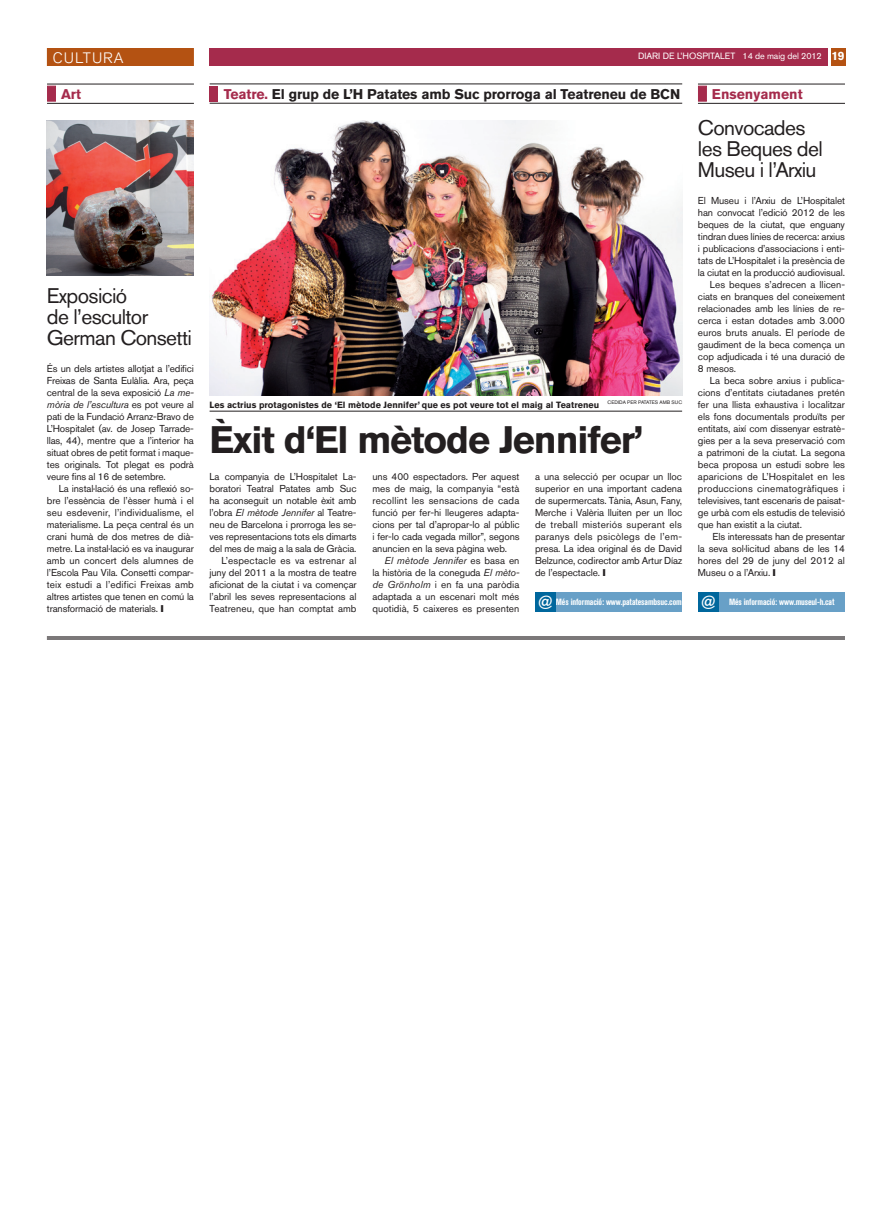
<style>
.page{position:relative;width:893px;height:1220px;background:#fff}
.page>*{position:absolute;margin:0;border:0;box-sizing:border-box;transform-origin:0 0}
.t1{font:700 38px "Akzidenz Grotesk BQ";letter-spacing:-.03em;color:#231f20}
.t2{font:21px/21px "Akzidenz Grotesk BQ";letter-spacing:-.03em;color:#231f20}
.t3{font:300 15px "Akzidenz Grotesk BQ";letter-spacing:.06em;color:#fff}
.t4{font:700 14px "Akzidenz Grotesk BQ";letter-spacing:-.01em;color:#231f20}
.t5{font:700 14px "Akzidenz Grotesk BQ";color:#a52b4c}
.t6{font:10px/12px "Akzidenz Grotesk BQ";letter-spacing:-.01em;color:#231f20;text-align:justify}
.t7{font:10px "Akzidenz Grotesk BQ";letter-spacing:.015em;color:#231f20}
.t8{font:10px "Akzidenz Grotesk BQ";letter-spacing:.02em;color:#231f20}
.t9{font:700 9px "Akzidenz Grotesk BQ";color:#231f20}
.t10{font:700 condensed 9px "Akzidenz Grotesk BQ";letter-spacing:-.01em;color:#fff}
.t11{font:9px "Akzidenz Grotesk BQ";color:#fff}
.t12{font:5px "Akzidenz Grotesk BQ";color:#231f20}
.s1{font-style:inherit}
.s2{font-weight:700;font-size:12px}
.s3{color:#a52b4c}
.s4{font-style:italic}
.s5{font-weight:500;font-stretch:expanded;font-size:16px}
</style>
<div class="page">
<div style="left:47px;top:48px;width:147px;height:18px;background:#b45212"></div>
<div style="left:210px;top:48px;width:618px;height:18px;background:#a52b4c"></div>
<div style="left:831px;top:48px;width:14px;height:18px;background:#b45212"></div>
<hr style="left:47px;top:636px;width:798px;height:4px;background:#7b7879">
<hr style="left:210px;top:411px;width:472px;height:1px;background:#231f20">
<img style="left:210px;top:120px;width:472px;height:276px">
<div style="left:555px;top:592px;width:127px;height:20px;background:#68a0c7"></div>
<div style="left:535px;top:592px;width:20px;height:20px;background:#00679d"></div>
<hr style="left:210px;top:84px;width:472px;height:1px;background:#231f20">
<hr style="left:210px;top:103px;width:472px;height:1px;background:#231f20">
<div style="left:210px;top:86px;width:8px;height:16px;background:#a52b4c"></div>
<hr style="left:47px;top:84px;width:147px;height:1px;background:#231f20">
<hr style="left:47px;top:103px;width:147px;height:1px;background:#231f20">
<div style="left:47px;top:86px;width:9px;height:16px;background:#a52b4c;border:1px solid #a52b4c"></div>
<hr style="left:698px;top:84px;width:147px;height:1px;background:#231f20">
<hr style="left:698px;top:103px;width:147px;height:1px;background:#231f20">
<div style="left:698px;top:86px;width:9px;height:16px;background:#a52b4c;border:1px solid #a52b4c"></div>
<div style="left:718px;top:592px;width:127px;height:20px;background:#68a0c7"></div>
<div style="left:698px;top:592px;width:20px;height:20px;background:#00679d"></div>
<img style="left:47px;top:120px;width:147px;height:156px">
<h3 class="t3" style="left:53px;top:49px;width:72px">CULTURA</h3>
<p class="t11" style="left:638px;top:51px;width:208px">DIARI DE L’HOSPITALET <span class="s1">14 de maig del 2012</span> <span class="s2">19</span></p>
<h3 class="t5" style="left:61px;top:86px;width:22px">Art</h3>
<h3 class="t4" style="left:224px;top:86px;width:458px"><span class="s3">Teatre.</span> El grup de L’H Patates amb Suc prorroga al Teatreneu de BCN</h3>
<h2 class="t2" style="left:47px;top:285px;width:147px">Exposició<br>de l’escultor<br>German Consetti</h2>
<p class="t6" style="left:47px;top:362px;width:149px">És un dels artistes allotjat a l’edifici Freixas de Santa Eulàlia. Ara, peça central de la seva exposició <span class="s4">La me&shy;mòria de l’escultura</span> es pot veure al pati de la Fundació Arranz-Bravo de L’Hospitalet (av. de Josep Tarrade&shy;llas, 44), mentre que a l’interior ha situat obres de petit format i maque&shy;tes originals. Tot plegat es podrà veure fins al 16 de setembre.</p>
<p class="t6" style="left:47px;top:482px;width:149px;text-indent:12px">La instal·lació és una reflexió so&shy;bre l’essència de l’èsser humà i el seu esdevenir, l’individualisme, el materialisme. La peça central és un crani humà de dos metres de dià&shy;metre. La instal·lació es va inaugurar amb un concert dels alumnes de l’Escola Pau Vila. Consetti compar&shy;teix estudi a l’edifici Freixas amb altres artistes que tenen en comú la transformació de materials.</p>
<p class="t9" style="left:210px;top:400px;width:391px">Les actrius protagonistes de ‘El mètode Jennifer’ que es pot veure tot el maig al Teatreneu</p>
<p class="t12" style="left:608px;top:399px;width:76px">CEDIDA PER PATATES AMB SUC</p>
<h1 class="t1" style="left:210px;top:418px;width:435px">Èxit d‘El mètode Jennifer’</h1>
<p class="t6" style="left:210px;top:470px;width:149px;text-align:right">La companyia de L’Hospitalet La&shy;boratori Teatral Patates amb Suc ha aconseguit un notable èxit amb l’obra <span class="s4">El mètode Jennifer</span> al Teatre&shy;neu de Barcelona i prorroga les se&shy;ves representacions tots els dimarts del mes de maig a la sala de Gràcia.<br>L’espectacle es va estrenar al juny del 2011 a la mostra de teatre aficionat de la ciutat i va començar l’abril les seves representacions al Teatreneu, que han comptat amb</p>
<p class="t6" style="left:372px;top:470px;width:149px">uns 400 espectadors. Per aquest mes de maig, la companyia “està recollint les sensacions de cada funció per fer-hi lleugeres adapta&shy;cions per tal d’apropar-lo al públic i fer-lo cada vegada millor”, segons anuncien en la seva pàgina web.</p>
<p class="t6" style="left:535px;top:470px;width:149px">a una selecció per ocupar un lloc superior en una important cadena de supermercats. Tània, Asun, Fany, Merche i Valèria lluiten per un lloc de treball misteriós superant els paranys dels psicòlegs de l’em&shy;presa. La idea original és de David Belzunce, codirector amb Artur Díaz de l’espectacle.</p>
<p class="t6" style="left:372px;top:554px;width:149px;text-indent:12px"><span class="s4">El mètode Jennifer</span> es basa en la història de la coneguda <span class="s4">El mèto&shy;de Grönholm</span> i en fa una paròdia adaptada a un escenari molt més quotidià, 5 caixeres es presenten</p>
<p class="t10" style="left:538px;top:596px;width:145px"><span class="s5">@</span> Més informació: www.patatesambsuc.com</p>
<h3 class="t5" style="left:712px;top:86px;width:92px">Ensenyament</h3>
<h2 class="t2" style="left:698px;top:117px;width:126px">Convocades les Beques del<br>Museu i l’Arxiu</h2>
<p class="t6" style="left:698px;top:194px;width:149px">El Museu i l’Arxiu de L’Hospitalet</p>
<p class="t6" style="left:698px;top:206px;width:148px">han convocat l’edició 2012 de les</p>
<p class="t6" style="left:698px;top:218px;width:149px">beques de la ciutat, que enguany</p>
<p class="t6" style="left:698px;top:230px;width:149px">tindran dues línies de recerca: arxius</p>
<p class="t6" style="left:698px;top:242px;width:148px">i publicacions d’associacions i enti-</p>
<p class="t6" style="left:698px;top:254px;width:148px">tats de L’Hospitalet i la presència de</p>
<p class="t6" style="left:698px;top:266px;width:148px">la ciutat en la producció audiovisual.</p>
<p class="t6" style="left:710px;top:278px;width:137px">Les beques s’adrecen a llicen-</p>
<p class="t6" style="left:698px;top:290px;width:149px">ciats en branques del coneixement</p>
<p class="t6" style="left:698px;top:302px;width:149px">relacionades amb les línies de re-</p>
<p class="t6" style="left:698px;top:314px;width:148px">cerca i estan dotades amb 3.000</p>
<p class="t6" style="left:698px;top:326px;width:148px">euros bruts anuals. El període de</p>
<p class="t6" style="left:698px;top:338px;width:149px">gaudiment de la beca comença un</p>
<p class="t6" style="left:698px;top:350px;width:149px">cop adjudicada i té una duració de</p>
<p class="t6" style="left:698px;top:362px;width:40px">8 mesos.</p>
<p class="t6" style="left:710px;top:374px;width:136px">La beca sobre arxius i publica-</p>
<p class="t6" style="left:698px;top:386px;width:149px">cions d’entitats ciutadanes pretén</p>
<p class="t6" style="left:698px;top:398px;width:148px">fer una llista exhaustiva i localitzar</p>
<p class="t6" style="left:698px;top:410px;width:149px">els fons documentals produïts per</p>
<p class="t6" style="left:698px;top:422px;width:149px">entitats, així com dissenyar estratè-</p>
<p class="t6" style="left:698px;top:434px;width:149px">gies per a la seva preservació com</p>
<p class="t6" style="left:698px;top:446px;width:149px">a patrimoni de la ciutat. La segona</p>
<p class="t6" style="left:698px;top:458px;width:148px">beca proposa un estudi sobre les</p>
<p class="t7" style="left:698px;top:471px;width:148px">aparicions de L’Hospitalet en les</p>
<p class="t8" style="left:698px;top:483px;width:148px">produccions cinematogràfiques i</p>
<p class="t6" style="left:698px;top:494px;width:149px">televisives, tant escenaris de paisat-</p>
<p class="t6" style="left:698px;top:506px;width:149px">ge urbà com els estudis de televisió</p>
<p class="t6" style="left:698px;top:518px;width:106px">que han existit a la ciutat.</p>
<p class="t6" style="left:712px;top:530px;width:134px">Els interessats han de presentar</p>
<p class="t6" style="left:698px;top:542px;width:149px">la seva sol·licitud abans de les 14</p>
<p class="t6" style="left:698px;top:554px;width:148px">hores del 29 de juny del 2012 al</p>
<p class="t6" style="left:698px;top:566px;width:74px">Museu o a l’Arxiu.</p>
<p class="t10" style="left:701px;top:596px;width:135px"><span class="s5">@</span> Més informació: www.museul-h.cat</p>
</div>
